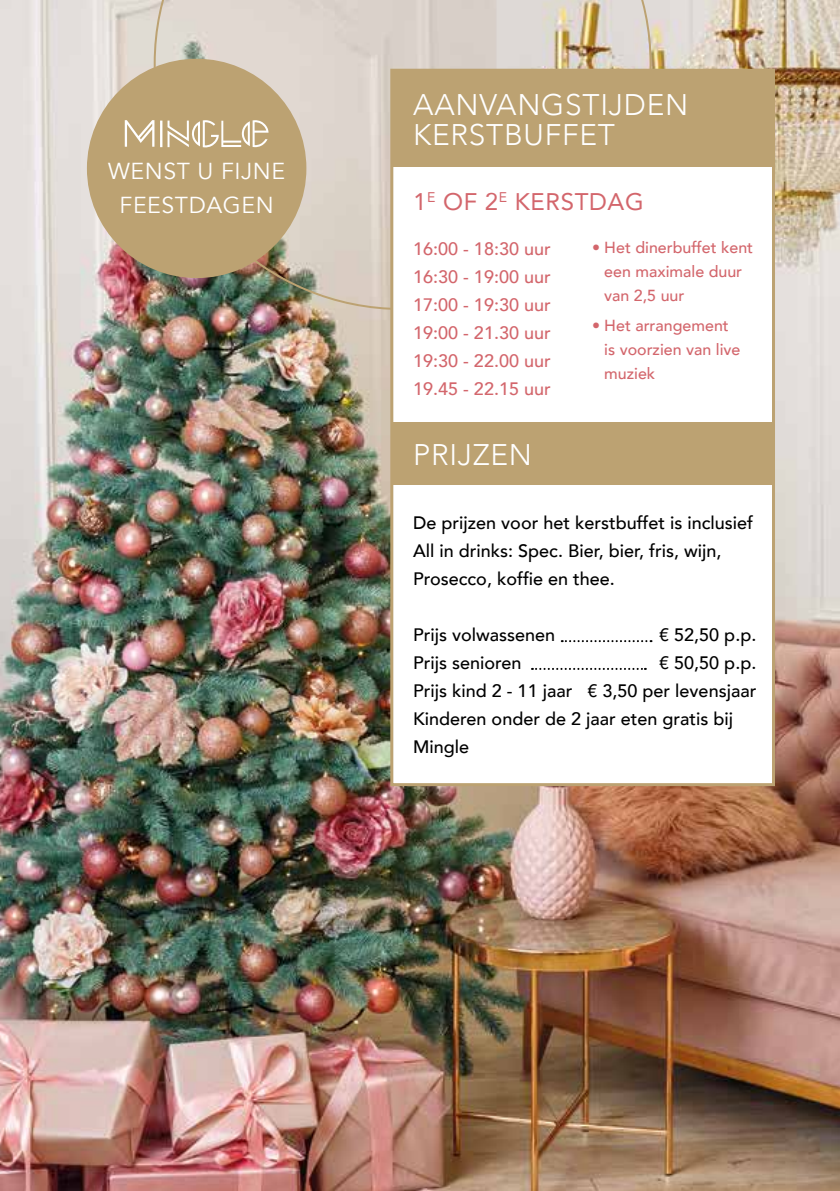
<style>
.page{position:relative;width:840px;height:1191px;background:#fff}
.page>*{position:absolute;margin:0;border:0;box-sizing:border-box;transform-origin:0 0}
.t1{font:300 29.8px/29.8px "Avenir";letter-spacing:.025em;color:#fff}
.t2{font:24px "Avenir";letter-spacing:.025em;color:#d3666c}
.t3{font:23px/33.4px "Avenir";letter-spacing:.025em;color:#fff;text-align:center}
.t4{font:500 18px/28px "Avenir";color:#000}
.t5{font:500 18px/28px "Avenir";color:#d3666c;text-align:justify}
.t6{font:500 16px/24px "Avenir";color:#d3666c}
</style>
<div class="page">
<img style="left:0;top:0;width:839px;height:1191px">
<img style="left:154px;top:0;width:497px;height:310px">
<svg style="left:388px;top:67px;width:388px;height:720px"></svg>
<div style="left:393px;top:70px;width:381px;height:97px;background:#bca272"></div>
<div style="left:393px;top:422px;width:381px;height:63px;background:#bca272"></div>
<svg style="left:531px;top:668px;width:114px;height:2px"></svg>
<svg style="left:561px;top:640px;width:90px;height:2px"></svg>
<div style="left:87px;top:59px;width:219px;height:219px;background:#bca272;border-radius:50%"></div>
<svg style="left:125px;top:120px;width:143px;height:27px"></svg>
<p class="t3" style="left:108px;top:155px;width:178px">WENST U FIJNE<br>FEESTDAGEN</p>
<h1 class="t1" style="left:413px;top:90px;width:276px">AANVANGSTIJDEN<br>KERSTBUFFET</h1>
<h2 class="t2" style="left:413px;top:182px;width:232px">1<sup>E</sup> OF 2<sup>E</sup> KERSTDAG</h2>
<p class="t5" style="left:413px;top:233px;width:139px">16:00 - 18:30 uur 16:30 - 19:00 uur 17:00 - 19:30 uur 19:00 - 21.30 uur 19:30 - 22.00 uur 19.45 - 22.15 uur</p>
<h1 class="t1" style="left:413px;top:440px;width:120px">PRIJZEN</h1>
<p class="t6" style="left:604px;top:234px;width:150px;text-indent:-12px">• Het dinerbuffet kent een maximale duur van 2,5 uur</p>
<p class="t6" style="left:604px;top:312px;width:138px;text-indent:-12px">• Het arrangement is voorzien van live muziek</p>
<p class="t4" style="left:413px;top:508px;width:341px">De prijzen voor het kerstbuffet is inclusief<br>All in drinks: Spec. Bier, bier, fris, wijn,<br>Prosecco, koffie en thee.</p>
<p class="t4" style="left:413px;top:620px;width:144px">Prijs volwassenen</p>
<p class="t4" style="left:658px;top:620px;width:99px">€ 52,50 p.p.</p>
<p class="t4" style="left:413px;top:648px;width:110px">Prijs senioren</p>
<p class="t4" style="left:413px;top:648px;width:344px;text-indent:246px">€ 50,50 p.p.<br>Prijs kind 2 - 11 jaar € 3,50 per levensjaar<br>Kinderen onder de 2 jaar eten gratis bij<br>Mingle</p>
</div>
